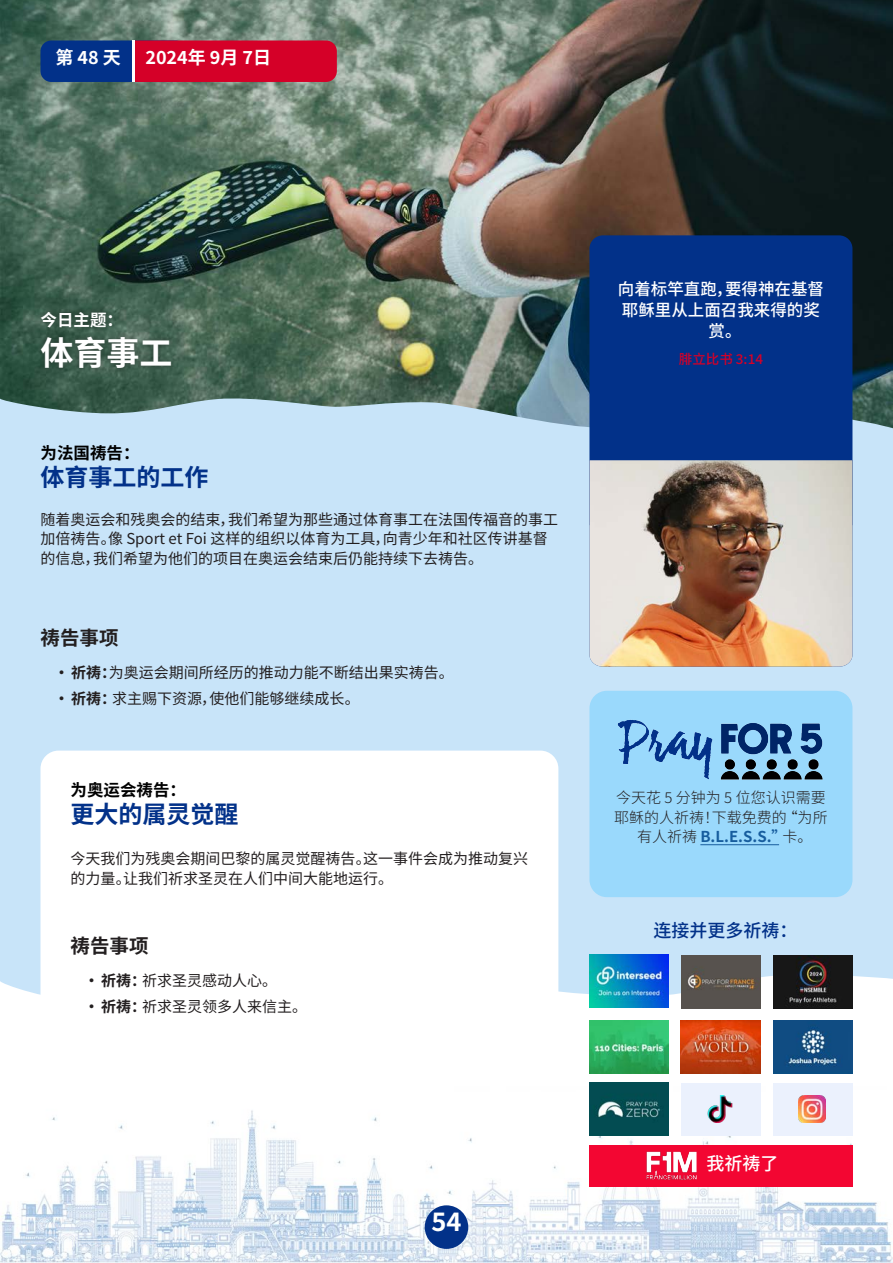
<style>
.page{position:relative;width:893px;height:1263px;background:#fff}
.page>*{position:absolute;margin:0;border:0;box-sizing:border-box;transform-origin:0 0}
.Heading_1{font:700 33px "Source Han Sans CN";color:#fff}
.t1{font:700 25.5px "Source Han Sans CN";color:#fff}
.Heading_2{font:700 24px "Source Han Sans CN";color:#023189}
.Prayer_Point_Title{font:700 19.5px "Source Han Sans CN";color:#231f20}
.Date_No{font:700 18px "Source Han Sans CN";color:#fff}
.Read_More_Button{font:500 18px "Source Han Sans CN";color:#023189}
.Day_No{font:700 18px "Source Han Sans CN";color:#fff}
.t2{font:500 18px "Source Han Sans CN";color:#fff}
.Bible_Verse{font:500 16.5px/21px "Source Han Sans CN";color:#fff;text-align:center}
.Prayer_Theme{font:700 16.5px "Source Han Sans CN";color:#000}
.Theme_title{font:700 16.5px "Source Han Sans CN";color:#fff}
.t3{font:15px/19.5px "Source Han Sans CN";color:#231f20}
.Pray_for_5{font:300 15px/19.5px "Source Han Sans CN";color:#231f20;text-align:center}
.Bible_Name{font:500 13.5px "Source Han Sans CN";color:#d50028}
.s1{font-weight:700}
.s2{font-weight:700;color:#175d9e}
</style>
<div class="page">
<img style="left:0;top:1086px;width:893px;height:177px">
<div style="left:425px;top:1205px;width:43px;height:44px;background:#023189;border-radius:50%"></div>
<img style="left:0;top:0;width:893px;height:396px">
<div style="left:0;top:396px;width:893px;height:605px;background:#c8e4f9"></div>
<div style="left:589px;top:235px;width:263px;height:225px;background:#023189"></div>
<div style="left:36px;top:306px;width:140px;height:68px;background:#231f20;opacity:.51"></div>
<img style="left:589px;top:460px;width:263px;height:207px">
<div style="left:41px;top:41px;width:145px;height:41px;background:#023189;border-radius:11px"></div>
<div style="left:135px;top:41px;width:202px;height:41px;background:#d50028"></div>
<hr style="left:132px;top:40px;width:3px;height:42px;background:#fff">
<div style="left:40px;top:751px;width:518px;height:314px;background:#fff;border-radius:18px"></div>
<div style="left:589px;top:691px;width:263px;height:206px;background:#9ad9fc;border-radius:17px"></div>
<img style="left:618px;top:720px;width:205px;height:59px">
<img style="left:589px;top:954px;width:80px;height:53px">
<img style="left:681px;top:955px;width:80px;height:53px">
<img style="left:773px;top:955px;width:79px;height:53px">
<img style="left:589px;top:1020px;width:80px;height:53px">
<img style="left:681px;top:1020px;width:79px;height:53px">
<img style="left:773px;top:1020px;width:79px;height:53px">
<img style="left:589px;top:1083px;width:79px;height:53px">
<div style="left:681px;top:1083px;width:79px;height:53px;background:#ebf1fd"></div>
<div style="left:773px;top:1083px;width:79px;height:53px;background:#ebf1fd"></div>
<img style="left:707px;top:1095px;width:26px;height:28px">
<img style="left:799px;top:1095px;width:27px;height:28px">
<hr style="left:700px;top:844px;width:79px;height:1px;background:#175d9e">
<div style="left:589px;top:1145px;width:263px;height:41px;background:#f30632"></div>
<img style="left:646px;top:1151px;width:50px;height:29px">
<p class="Day_No" style="left:56px;top:47px;width:67px">第 48 天</p>
<p class="Date_No" style="left:145px;top:47px;width:127px">2024年 9月 7日</p>
<p class="Theme_title" style="left:40px;top:311px;width:84px">今日主题：</p>
<p class="Heading_1" style="left:40px;top:335px;width:133px">体育事工</p>
<p class="Prayer_Theme" style="left:40px;top:444px;width:100px">为法国祷告：</p>
<p class="Heading_2" style="left:40px;top:464px;width:169px">体育事工的工作</p>
<p class="t3" style="left:40px;top:510px;width:519px">随着奥运会和残奥会的结束，我们希望为那些通过体育事工在法国传福音的事工加倍祷告。像 Sport et Foi 这样的组织以体育为工具，向青少年和社区传讲基督的信息，我们希望为他们的项目在奥运会结束后仍能持续下去祷告。</p>
<p class="Prayer_Point_Title" style="left:40px;top:627px;width:79px">祷告事项</p>
<p class="t3" style="left:54px;top:663px;width:401px"><span class="s1">•祈祷：</span>为奥运会期间所经历的推动力能不断结出果实祷告。</p>
<p class="t3" style="left:54px;top:689px;width:307px"><span class="s1">•祈祷：</span>求主赐下资源，使他们能够继续成长。</p>
<p class="Prayer_Theme" style="left:70px;top:781px;width:117px">为奥运会祷告：</p>
<p class="Heading_2" style="left:70px;top:801px;width:169px">更大的属灵觉醒</p>
<p class="t3" style="left:70px;top:849px;width:459px">今天我们为残奥会期间巴黎的属灵觉醒祷告。这一事件会成为推动复兴的力量。让我们祈求圣灵在人们中间大能地运行。</p>
<p class="Prayer_Point_Title" style="left:70px;top:935px;width:79px">祷告事项</p>
<p class="t3" style="left:84px;top:971px;width:195px"><span class="s1">•祈祷：</span>祈求圣灵感动人心。</p>
<p class="t3" style="left:84px;top:997px;width:225px"><span class="s1">•祈祷：</span>祈求圣灵领多人来信主。</p>
<h2 class="t1" style="left:431px;top:1207px;width:32px">54</h2>
<p class="Bible_Verse" style="left:618px;top:278px;width:208px">向着标竿直跑，要得神在基督耶稣里从上面召我来得的奖赏。</p>
<p class="Bible_Name" style="left:679px;top:352px;width:86px">腓立比书 3:14</p>
<p class="Pray_for_5" style="left:614px;top:788px;width:215px">今天花 5 分钟为 5 位您认识需要耶稣的人祈祷！下载免费的 “为所有人祈祷 <span class="s2">B.L.E.S.S.”</span>卡。</p>
<p class="Read_More_Button" style="left:653px;top:920px;width:145px">连接并更多祈祷：</p>
<p class="t2" style="left:706px;top:1153px;width:73px">我祈祷了</p>
</div>
